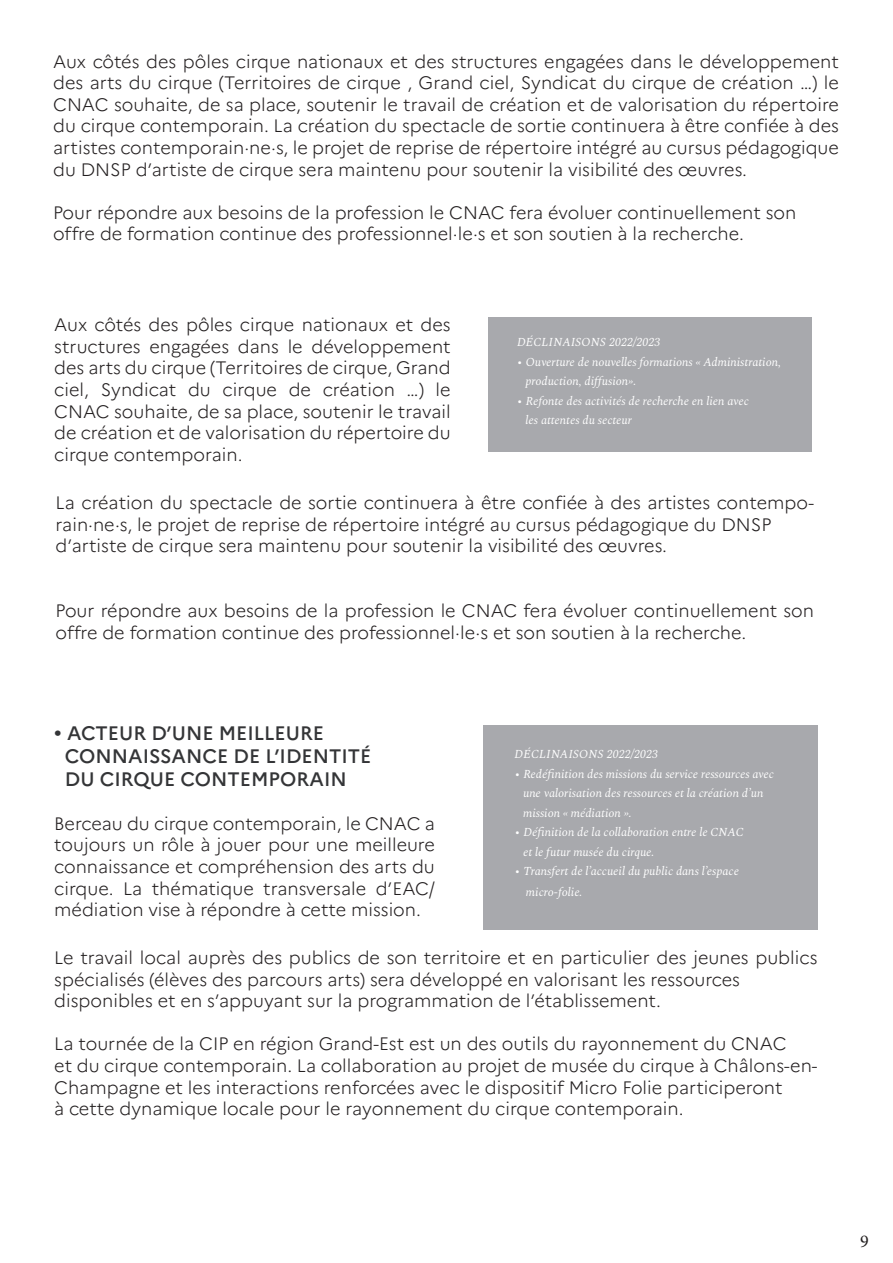
<style>
.page{position:relative;width:893px;height:1263px;background:#fff}
.page>*{position:absolute;margin:0;border:0;box-sizing:border-box;transform-origin:0 0}
.t1{font:500 19.5px "Marianne";color:#343537}
.t2{font:300 18px/21.6px "Marianne";color:#231f20}
.t3{font:18px "Minion Pro";color:#231f20}
.t4{font:italic 12px/19.5px "Spectral";color:#fff}
</style>
<div class="page">
<div style="left:488px;top:318px;width:324px;height:134px;background:#a8a9ad"></div>
<div style="left:483px;top:725px;width:334px;height:204px;background:#a8a9ad"></div>
<p class="t2" style="left:53px;top:50px;width:787px;text-align:justify">Aux côtés des pôles cirque nationaux et des structures engagées dans le développement des arts du cirque (Territoires de cirque , Grand ciel, Syndicat du cirque de création …) le CNAC souhaite, de sa place, soutenir le travail de création et de valorisation du répertoire du cirque contemporain. La création du spectacle de sortie continuera à être confiée à des artistes contemporain·ne·s, le projet de reprise de répertoire intégré au cursus pédagogique du DNSP d’artiste de cirque sera maintenu pour soutenir la visibilité des œuvres.</p>
<p class="t2" style="left:53px;top:201px;width:745px">Pour répondre aux besoins de la profession le CNAC fera évoluer continuellement son offre de formation continue des professionnel·le·s et son soutien à la recherche.</p>
<p class="t2" style="left:54px;top:314px;width:398px;text-align:justify">Aux côtés des pôles cirque nationaux et des structures engagées dans le développement des arts du cirque (Territoires de cirque, Grand ciel, Syndicat du cirque de création …) le CNAC souhaite, de sa place, soutenir le travail de création et de valorisation du répertoire du cirque contemporain.</p>
<p class="t2" style="left:56px;top:492px;width:760px">La création du spectacle de sortie continuera à être confiée à des artistes contempo&shy;rain·ne·s, le projet de reprise de répertoire intégré au cursus pédagogique du DNSP</p>
<p class="t2" style="left:56px;top:535px;width:613px">d’artiste de cirque sera maintenu pour soutenir la visibilité des œuvres.</p>
<p class="t4" style="left:517px;top:332px;width:145px">DÉCLINAISONS 2022/2023</p>
<p class="t4" style="left:525px;top:351px;width:257px;text-indent:-9px">• Ouverture de nouvelles formations « Administration, production, diffusion».</p>
<p class="t4" style="left:517px;top:390px;width:233px">• Refonte des activités de recherche en lien avec</p>
<p class="t4" style="left:525px;top:410px;width:108px">les attentes du secteur</p>
<p class="t2" style="left:56px;top:600px;width:760px">Pour répondre aux besoins de la profession le CNAC fera évoluer continuellement son offre de formation continue des professionnel·le·s et son soutien à la recherche.</p>
<p class="t1" style="left:54px;top:721px;width:271px">• ACTEUR D’UNE MEILLEURE</p>
<p class="t1" style="left:65px;top:744px;width:308px">CONNAISSANCE DE L’IDENTITÉ</p>
<p class="t1" style="left:65px;top:768px;width:284px">DU CIRQUE CONTEMPORAIN</p>
<p class="t2" style="left:54px;top:812px;width:382px;text-align:justify">Berceau du cirque contemporain, le CNAC a toujours un rôle à jouer pour une meilleure connaissance et compréhension des arts du cirque. La thématique transversale d’EAC/ médiation vise à répondre à cette mission.</p>
<p class="t2" style="left:54px;top:947px;width:765px">Le travail local auprès des publics de son territoire et en particulier des jeunes publics spécialisés (élèves des parcours arts) sera développé en valorisant les ressources</p>
<p class="t2" style="left:54px;top:990px;width:608px">disponibles et en s’appuyant sur la programmation de l’établissement.</p>
<p class="t2" style="left:54px;top:1033px;width:734px">La tournée de la CIP en région Grand-Est est un des outils du rayonnement du CNAC</p>
<p class="t2" style="left:54px;top:1055px;width:765px">et du cirque contemporain. La collaboration au projet de musée du cirque à Châlons-en-<br>Champagne et les interactions renforcées avec le dispositif Micro Folie participeront</p>
<p class="t2" style="left:54px;top:1098px;width:631px">à cette dynamique locale pour le rayonnement du cirque contemporain.</p>
<p class="t4" style="left:515px;top:744px;width:145px">DÉCLINAISONS 2022/2023</p>
<p class="t4" style="left:514px;top:763px;width:261px">• Redéfinition des missions du service ressources avec</p>
<p class="t4" style="left:523px;top:783px;width:242px">une valorisation des ressources et la création d’un</p>
<p class="t4" style="left:523px;top:802px;width:110px">mission « médiation ».</p>
<p class="t4" style="left:514px;top:822px;width:231px">• Définition de la collaboration entre le CNAC</p>
<p class="t4" style="left:523px;top:841px;width:133px">et le futur musée du cirque.</p>
<p class="t4" style="left:514px;top:861px;width:226px">• Transfert de l’accueil du public dans l’espace</p>
<p class="t4" style="left:526px;top:881px;width:58px">micro-folie.</p>
<p class="t3" style="left:860px;top:1229px;width:10px">9</p>
</div>
